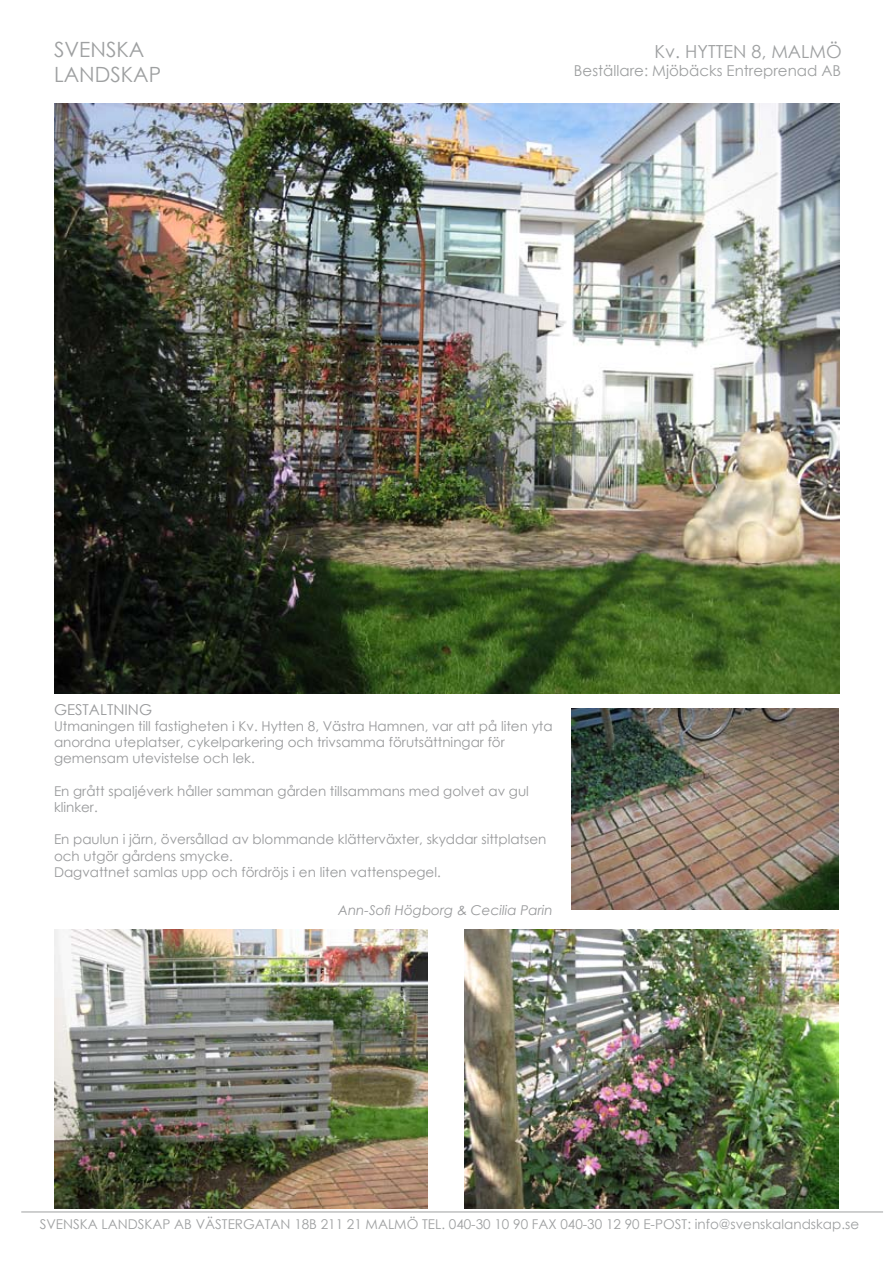
<style>
.page{position:relative;width:893px;height:1263px;background:#fff}
.page>*{position:absolute;margin:0;border:0;box-sizing:border-box;transform-origin:0 0}
.t1{font:21px/25.2px "Century Gothic";color:#9ea0a1}
.t2{font:18px "Century Gothic";color:#9ea0a1}
.t3{font:15px "Century Gothic";color:#9ea0a1}
.t4{font:15px "Century Gothic";color:#98999b}
.t5{font:13.5px/16.2px "Century Gothic";color:#98999b}
.t6{font:13.5px "Century Gothic";color:#9ea0a1}
.t7{font:italic 13.5px "Century Gothic";color:#98999b}
</style>
<div class="page">
<hr style="left:21px;top:1211px;width:862px;height:1px;background:#9ea0a1">
<img style="left:54px;top:104px;width:786px;height:589px">
<img style="left:54px;top:929px;width:373px;height:280px">
<img style="left:465px;top:929px;width:374px;height:280px">
<img style="left:571px;top:708px;width:268px;height:201px">
<h1 class="t1" style="left:54px;top:36px;width:109px">SVENSKA<br>LANDSKAP</h1>
<h2 class="t2" style="left:655px;top:39px;width:189px">Kv. HYTTEN 8, MALMÖ</h2>
<p class="t3" style="left:574px;top:60px;width:269px">Beställare: Mjöbäcks Entreprenad AB</p>
<p class="t4" style="left:54px;top:699px;width:100px">GESTALTNING</p>
<p class="t5" style="left:54px;top:718px;width:500px">Utmaningen till fastigheten i Kv. Hytten 8, Västra Hamnen, var att på liten yta anordna uteplatser, cykelparkering och trivsamma förutsättningar för gemensam utevistelse och lek.</p>
<p class="t5" style="left:54px;top:782px;width:476px">En grått spaljéverk håller samman gården tillsammans med golvet av gul klinker.</p>
<p class="t5" style="left:54px;top:831px;width:494px">En paulun i järn, översållad av blommande klätterväxter, skyddar sittplatsen och utgör gårdens smycke.<br>Dagvattnet samlas upp och fördröjs i en liten vattenspegel.</p>
<p class="t7" style="left:338px;top:900px;width:216px">Ann-Sofi Högborg &amp; Cecilia Parin</p>
<p class="t6" style="left:40px;top:1214px;width:821px">SVENSKA LANDSKAP AB VÄSTERGATAN 18B 211 21 MALMÖ TEL. 040-30 10 90 FAX 040-30 12 90 E-POST: info@svenskalandskap.se</p>
</div>
